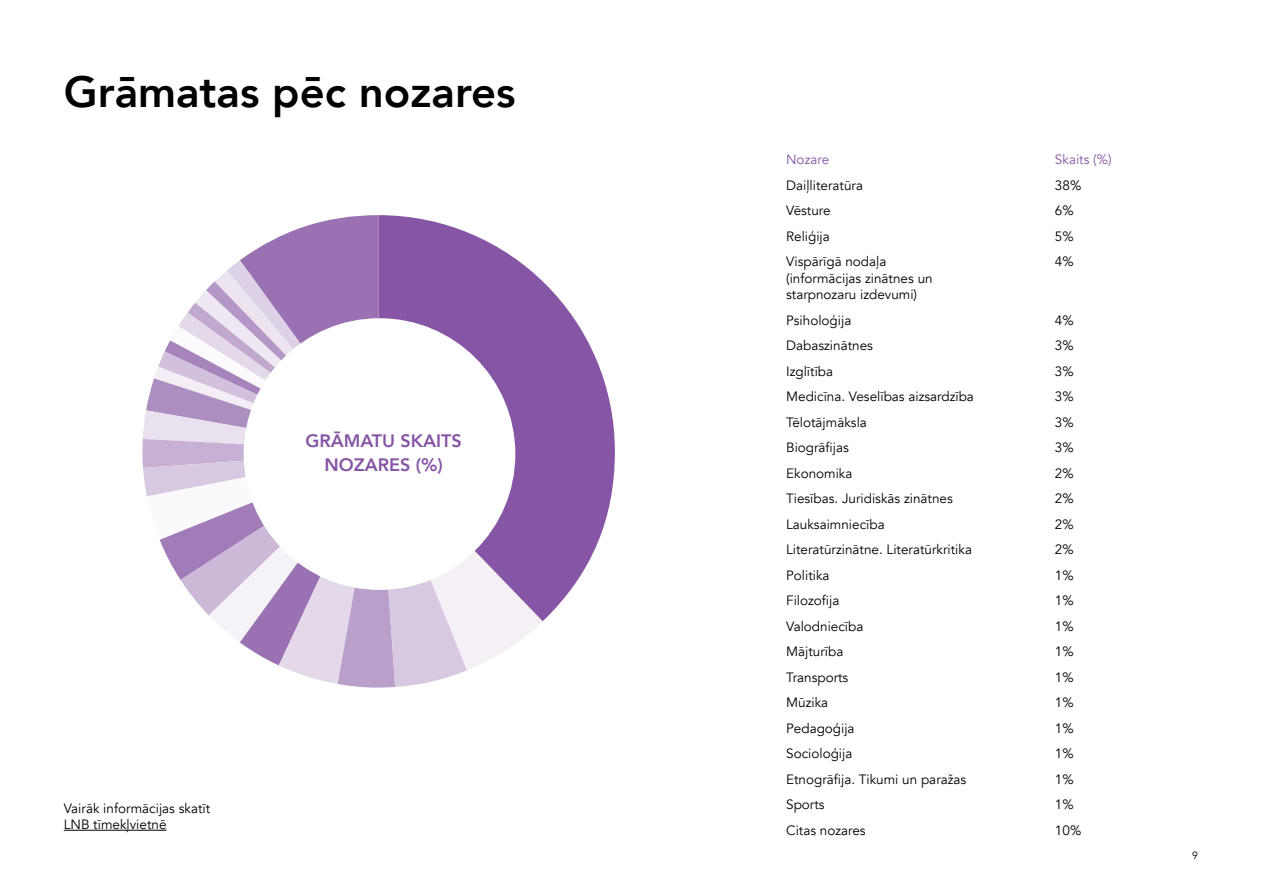
<style>
.page{position:relative;width:1263px;height:893px;background:#fff}
.page>*{position:absolute;margin:0;border:0;box-sizing:border-box;transform-origin:0 0}
.t1{font:800 43.65px "Avenir";color:#000}
.t2{font:800 18px/24px "Avenir";color:#8655a5;text-align:center}
.t3{font:13.5px/16.5px "Avenir";color:#000}
.t4{font:13.5px "Avenir";color:#8655a5}
.t5{font:10.5px "Avenir";color:#000}
</style>
<div class="page">
<hr style="left:64px;top:830px;width:103px;height:1px;background:#000">
<svg style="left:142px;top:215px;width:401px;height:473px"></svg>
<svg style="left:379px;top:215px;width:236px;height:406px;fill:#8655a5"></svg>
<div style="left:244px;top:318px;width:271px;height:272px;background:#fff;border-radius:50%"></div>
<h1 class="t1" style="left:64px;top:58px;width:453px">GRĀMATAS PĒC NOZARES</h1>
<h2 class="t2" style="left:305px;top:429px;width:155px">GRĀMATU SKAITS<br>NOZARES (%)</h2>
<p class="t3" style="left:64px;top:800px;width:148px">Vairāk informācijas skatīt<br>LNB tīmekļvietnē</p>
<p class="t4" style="left:786px;top:151px;width:45px">Nozare</p>
<p class="t4" style="left:1055px;top:151px;width:58px">Skaits (%)</p>
<p class="t3" style="left:786px;top:177px;width:78px">Daiļliteratūra</p>
<p class="t3" style="left:1055px;top:177px;width:28px">38%</p>
<p class="t3" style="left:786px;top:202px;width:46px">Vēsture</p>
<p class="t3" style="left:1055px;top:202px;width:20px">6%</p>
<p class="t3" style="left:786px;top:228px;width:45px">Reliģija</p>
<p class="t3" style="left:1055px;top:228px;width:20px">5%</p>
<p class="t3" style="left:786px;top:253px;width:148px">Vispārīgā nodaļa (informācijas zinātnes un starpnozaru izdevumi)</p>
<p class="t3" style="left:1055px;top:253px;width:20px">4%</p>
<p class="t3" style="left:786px;top:312px;width:67px">Psiholoģija</p>
<p class="t3" style="left:1055px;top:312px;width:20px">4%</p>
<p class="t3" style="left:786px;top:337px;width:88px">Dabaszinātnes</p>
<p class="t3" style="left:1055px;top:337px;width:20px">3%</p>
<p class="t3" style="left:786px;top:363px;width:49px">Izglītība</p>
<p class="t3" style="left:1055px;top:363px;width:20px">3%</p>
<p class="t3" style="left:786px;top:388px;width:189px">Medicīna. Veselības aizsardzība</p>
<p class="t3" style="left:1055px;top:388px;width:20px">3%</p>
<p class="t3" style="left:786px;top:414px;width:82px">Tēlotājmāksla</p>
<p class="t3" style="left:1055px;top:414px;width:20px">3%</p>
<p class="t3" style="left:786px;top:439px;width:64px">Biogrāfijas</p>
<p class="t3" style="left:1055px;top:439px;width:20px">3%</p>
<p class="t3" style="left:786px;top:465px;width:68px">Ekonomika</p>
<p class="t3" style="left:1055px;top:465px;width:20px">2%</p>
<p class="t3" style="left:786px;top:490px;width:168px">Tiesības. Juridiskās zinātnes</p>
<p class="t3" style="left:1055px;top:490px;width:20px">2%</p>
<p class="t3" style="left:786px;top:516px;width:100px">Lauksaimniecība</p>
<p class="t3" style="left:1055px;top:516px;width:20px">2%</p>
<p class="t3" style="left:786px;top:541px;width:187px">Literatūrzinātne. Literatūrkritika</p>
<p class="t3" style="left:1055px;top:541px;width:20px">2%</p>
<p class="t3" style="left:786px;top:567px;width:45px">Politika</p>
<p class="t3" style="left:1055px;top:567px;width:20px">1%</p>
<p class="t3" style="left:786px;top:592px;width:55px">Filozofija</p>
<p class="t3" style="left:1055px;top:592px;width:20px">1%</p>
<p class="t3" style="left:786px;top:618px;width:79px">Valodniecība</p>
<p class="t3" style="left:1055px;top:618px;width:20px">1%</p>
<p class="t3" style="left:786px;top:643px;width:59px">Mājturība</p>
<p class="t3" style="left:1055px;top:643px;width:20px">1%</p>
<p class="t3" style="left:786px;top:669px;width:64px">Transports</p>
<p class="t3" style="left:1055px;top:669px;width:20px">1%</p>
<p class="t3" style="left:786px;top:694px;width:44px">Mūzika</p>
<p class="t3" style="left:1055px;top:694px;width:20px">1%</p>
<p class="t3" style="left:786px;top:720px;width:70px">Pedagoģija</p>
<p class="t3" style="left:1055px;top:720px;width:20px">1%</p>
<p class="t3" style="left:786px;top:745px;width:68px">Socioloģija</p>
<p class="t3" style="left:1055px;top:745px;width:20px">1%</p>
<p class="t3" style="left:786px;top:771px;width:182px">Etnogrāfija. Tikumi un paražas</p>
<p class="t3" style="left:1055px;top:771px;width:20px">1%</p>
<p class="t3" style="left:786px;top:796px;width:40px">Sports</p>
<p class="t3" style="left:1055px;top:796px;width:20px">1%</p>
<p class="t3" style="left:786px;top:822px;width:81px">Citas nozares</p>
<p class="t3" style="left:1055px;top:822px;width:28px">10%</p>
<p class="t5" style="left:1192px;top:849px;width:7px">9</p>
</div>
